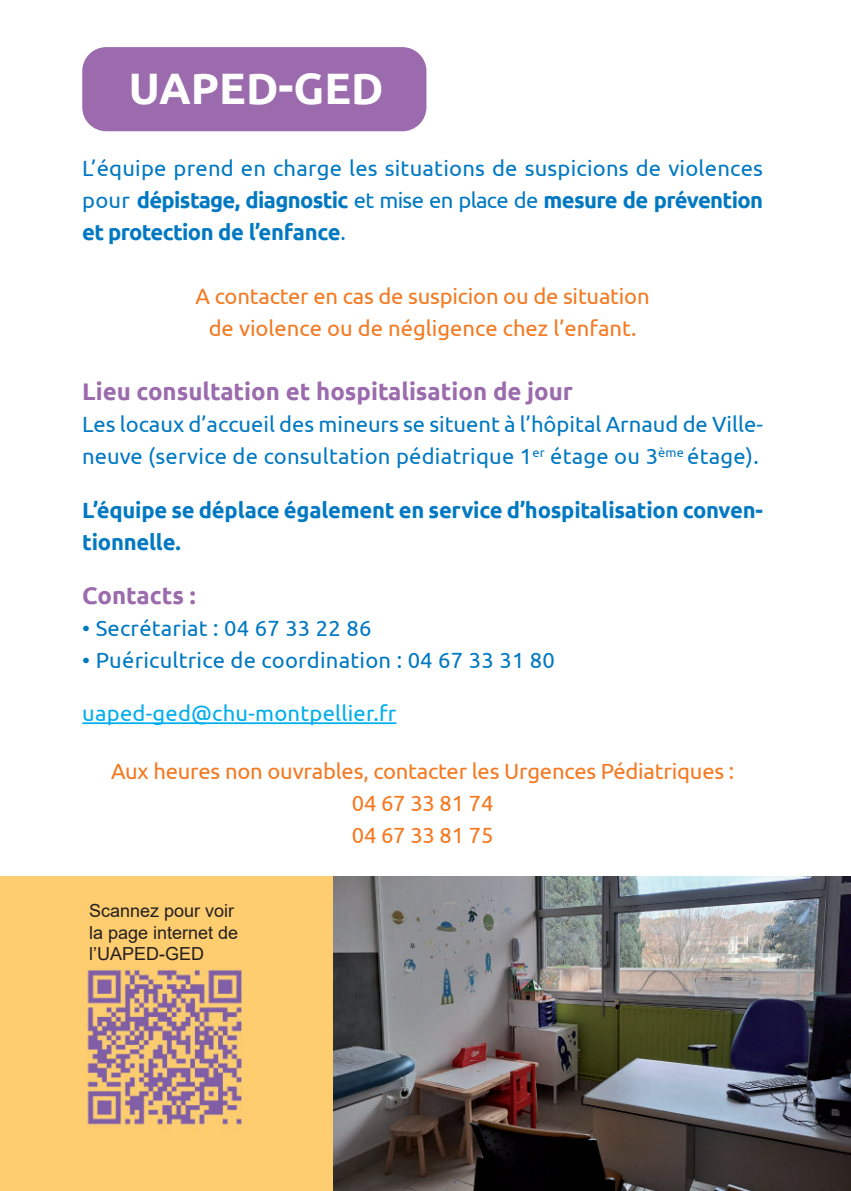
<style>
.page{position:relative;width:851px;height:1191px;background:#fff}
.page>*{position:absolute;margin:0;border:0;box-sizing:border-box;transform-origin:0 0}
.t1{font:700 44px "Ubuntu";color:#fff}
.t2{font:700 24px "Ubuntu";color:#9b6bad}
.t3{font:22px/32px "Ubuntu";letter-spacing:.01em;color:#0079c2;text-align:justify}
.t4{font:22px/32px "Ubuntu";letter-spacing:-.01em;color:#f47921;text-align:center}
.t5{font:700 22px/32px "Ubuntu";letter-spacing:-.01em;color:#0079c2}
.t6{font:22px "Ubuntu";letter-spacing:.01em;color:#00aeef}
.t7{font:18px/21.6px "Arial";color:#231f20}
.s1{font-weight:700}
</style>
<div class="page">
<div style="left:0;top:876px;width:581px;height:315px;background:#fecd70"></div>
<hr style="left:82px;top:722px;width:314px;height:2px;background:#00aeef">
<img style="left:333px;top:876px;width:517px;height:315px">
<div style="left:82px;top:47px;width:344px;height:84px;background:#9b6bad;border-radius:24px"></div>
<img style="left:87px;top:969px;width:155px;height:162px">
<h1 class="t1" style="left:129px;top:62px;width:256px">UAPED-GED</h1>
<p class="t3" style="left:82px;top:154px;width:682px">L’équipe prend en charge les situations de suspicions de violences pour <span class="s1">dépistage, diagnostic</span> et mise en place de <span class="s1">mesure de prévention et protection de l’enfance</span>.</p>
<p class="t4" style="left:196px;top:282px;width:455px">A contacter en cas de suspicion ou de situation de violence ou de négligence chez l’enfant.</p>
<p class="t2" style="left:82px;top:381px;width:492px">Lieu consultation et hospitalisation de jour</p>
<p class="t3" style="left:82px;top:410px;width:682px">Les locaux d’accueil des mineurs se situent à l’hôpital Arnaud de Ville&shy;neuve (service de consultation pédiatrique 1<sup>er</sup> étage ou 3<sup>ème</sup> étage).</p>
<p class="t5" style="left:82px;top:496px;width:682px">L’équipe se déplace également en service d’hospitalisation conven&shy;tionnelle.</p>
<p class="t2" style="left:82px;top:585px;width:115px">Contacts :</p>
<p class="t3" style="left:82px;top:614px;width:291px">• Secrétariat : 04 67 33 22 86</p>
<p class="t3" style="left:82px;top:646px;width:474px">• Puéricultrice de coordination : 04 67 33 31 80</p>
<p class="t6" style="left:82px;top:703px;width:315px">uaped-ged@chu-montpellier.fr</p>
<p class="t4" style="left:111px;top:756px;width:624px">Aux heures non ouvrables, contacter les Urgences Pédiatriques :<br>04 67 33 81 74<br>04 67 33 81 75</p>
<p class="t7" style="left:89px;top:901px;width:151px">Scannez pour voir la page internet de l’UAPED-GED</p>
</div>
